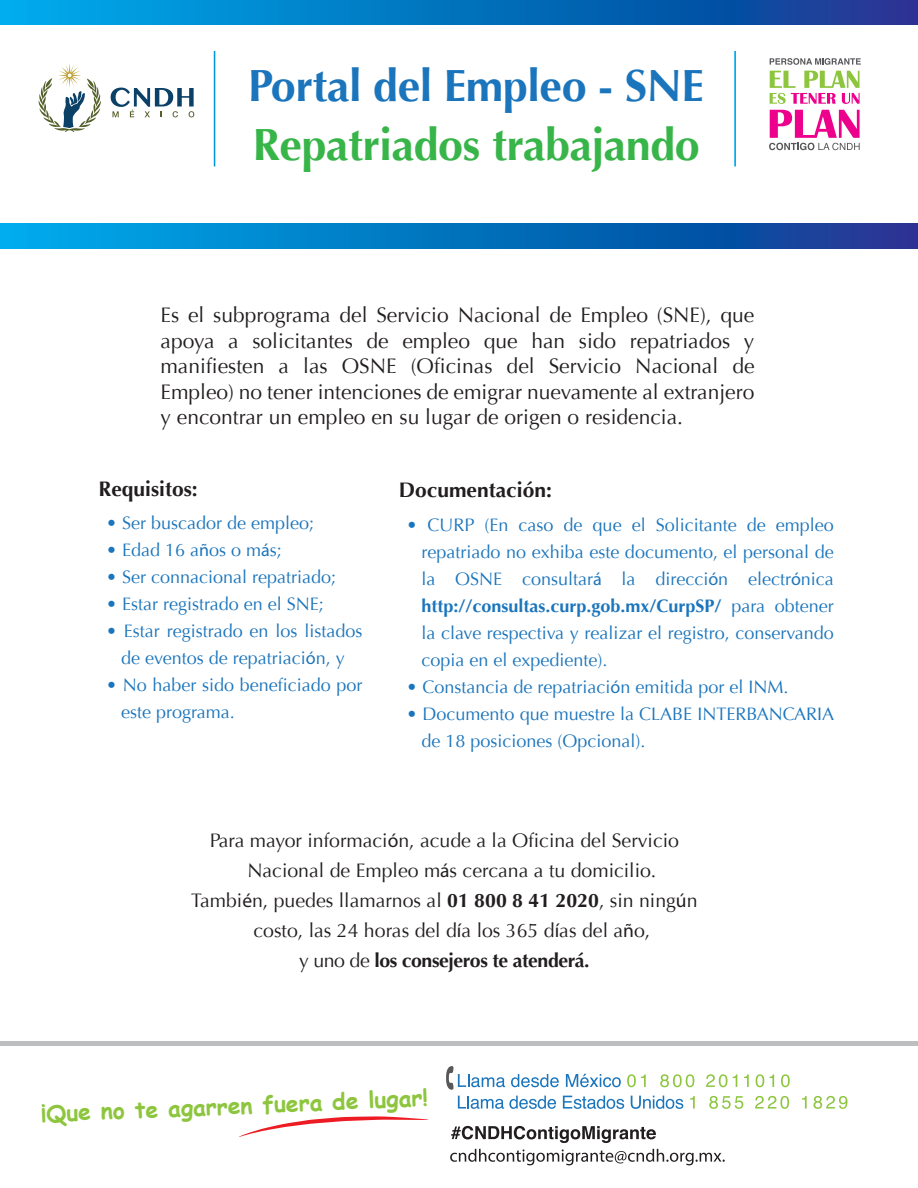
<style>
.page{position:relative;width:918px;height:1188px;background:#fff}
.page>*{position:absolute;margin:0;border:0;box-sizing:border-box;transform-origin:0 0}
.t1{font:700 45px "Optima";letter-spacing:-.01em;color:#38b549}
.t2{font:700 45px "Optima";letter-spacing:-.01em;color:#1b75bc}
.t3{font:700 22.8px "Comic Sans MS";color:#8dc63e}
.t4{font:21px/25.5px "Optima";color:#221e1f;text-align:justify}
.t5{font:700 21px "Optima";color:#221e1f}
.t6{font:19.5px "Optima";color:#221e1f}
.t7{font:700 19.5px "Optima";letter-spacing:-.02em;color:#221e1f}
.t8{font:18px/27px "Optima";color:#1b75bc}
.s1{font-family:"Myriad Pro"}
.s2{font-weight:700}
.s3{font-weight:400}
</style>
<div class="page">
<svg style="left:239px;top:1116px;width:189px;height:21px"></svg>
<svg style="left:451px;top:1126px;width:205px;height:17px"></svg>
<svg style="left:446px;top:1066px;width:59px;height:24px"></svg>
<svg style="left:511px;top:1074px;width:48px;height:13px"></svg>
<svg style="left:566px;top:1074px;width:55px;height:13px"></svg>
<svg style="left:627px;top:1074px;width:19px;height:13px"></svg>
<svg style="left:660px;top:1074px;width:34px;height:13px"></svg>
<svg style="left:706px;top:1074px;width:21px;height:13px"></svg>
<svg style="left:733px;top:1074px;width:4px;height:13px"></svg>
<svg style="left:744px;top:1074px;width:5px;height:13px"></svg>
<svg style="left:756px;top:1074px;width:18px;height:13px"></svg>
<svg style="left:781px;top:1074px;width:9px;height:13px"></svg>
<svg style="left:458px;top:1096px;width:98px;height:13px"></svg>
<svg style="left:563px;top:1096px;width:61px;height:13px"></svg>
<svg style="left:631px;top:1096px;width:52px;height:13px"></svg>
<svg style="left:690px;top:1096px;width:5px;height:13px"></svg>
<svg style="left:709px;top:1096px;width:34px;height:13px"></svg>
<svg style="left:755px;top:1096px;width:34px;height:13px"></svg>
<svg style="left:802px;top:1096px;width:5px;height:13px"></svg>
<svg style="left:814px;top:1096px;width:33px;height:13px"></svg>
<svg style="left:450px;top:1149px;width:275px;height:16px"></svg>
<svg style="left:770px;top:71px;width:90px;height:33px"></svg>
<svg style="left:769px;top:110px;width:91px;height:40px"></svg>
<svg style="left:770px;top:58px;width:91px;height:7px"></svg>
<svg style="left:39px;top:63px;width:62px;height:69px"></svg>
<svg style="left:111px;top:88px;width:83px;height:29px"></svg>
<hr style="left:0;top:1041px;width:918px;height:4px;background:#bcbec0">
<svg style="left:0;top:0;width:918px;height:25px;background:#0571bd"></svg>
<svg style="left:0;top:224px;width:918px;height:24px;background:#0571bd"></svg>
<h1 class="t2" style="left:248px;top:60px;width:457px">Portal del Empleo - SNE</h1>
<h1 class="t1" style="left:252px;top:118px;width:449px">Repatriados trabajando</h1>
<p class="t4" style="left:160px;top:303px;width:596px">Es el subprograma del Servicio Nacional de Empleo (SNE), que apoya a solicitantes de empleo que han sido repatriados y manifiesten a las OSNE (Oficinas del Servicio Nacional de Empleo) no tener intenciones de emigrar nuevamente al extranjero y encontrar un empleo en su lugar de origen o residencia.</p>
<p class="t5" style="left:99px;top:477px;width:101px">Requisitos:</p>
<p class="t8" style="left:106px;top:510px;width:209px">• Ser buscador de empleo;</p>
<p class="t8" style="left:106px;top:537px;width:177px">• Edad 16 a<span class="s1">ñ</span>os o m<span class="s1">á</span>s;</p>
<p class="t8" style="left:106px;top:564px;width:231px">• Ser connacional repatriado;</p>
<p class="t8" style="left:106px;top:591px;width:219px">• Estar registrado en el SNE;</p>
<p class="t8" style="left:106px;top:618px;width:258px;text-align:center">• Estar registrado en los listados de eventos de repatriaci<span class="s1">ó</span>n, y</p>
<p class="t8" style="left:121px;top:672px;width:243px;text-indent:-15px">• No haber sido beneficiado por este programa.</p>
<p class="t5" style="left:399px;top:477px;width:154px">Documentación:</p>
<p class="t8" style="left:421px;top:512px;width:414px;text-align:justify;text-indent:-15px">• CURP (En caso de que el Solicitante de empleo repatriado no exhiba este documento, el personal de la OSNE consultar<span class="s1">á</span> la direcci<span class="s1">ó</span>n electr<span class="s1">ó</span>nica <span class="s2">http://consultas.curp.gob.mx/CurpSP/</span> para obtener la clave respectiva y realizar el registro, conservando copia en el expediente).</p>
<p class="t8" style="left:406px;top:674px;width:383px">• Constancia de repatriaci<span class="s1">ó</span>n emitida por el INM.</p>
<p class="t8" style="left:421px;top:701px;width:414px;text-indent:-15px">• Documento que muestre la CLABE INTERBANCARIA de 18 posiciones (Opcional).</p>
<p class="t6" style="left:210px;top:829px;width:471px">Para mayor informaci<span class="s1">ó</span>n, acude a la Oficina del Servicio</p>
<p class="t6" style="left:247px;top:859px;width:411px">Nacional de Empleo m<span class="s1">á</span>s cercana a tu domicilio.</p>
<p class="t6" style="left:191px;top:889px;width:508px">Tambi<span class="s1">é</span>n, puedes llamarnos al <span class="s2">01 800 8 41 2020</span>, sin ning<span class="s1">ú</span>n</p>
<p class="t6" style="left:253px;top:919px;width:398px">costo, las 24 horas del d<span class="s1">í</span>a los 365 d<span class="s1">í</span>as del a<span class="s1">ñ</span>o,</p>
<p class="t7" style="left:299px;top:949px;width:292px"><span class="s3">y uno de</span> los consejeros te atenderá.</p>
<p class="t3" style="left:40px;top:1095px;width:389px;rotate:-2deg">¡Que no te agarren fuera de lugar!</p>
</div>
